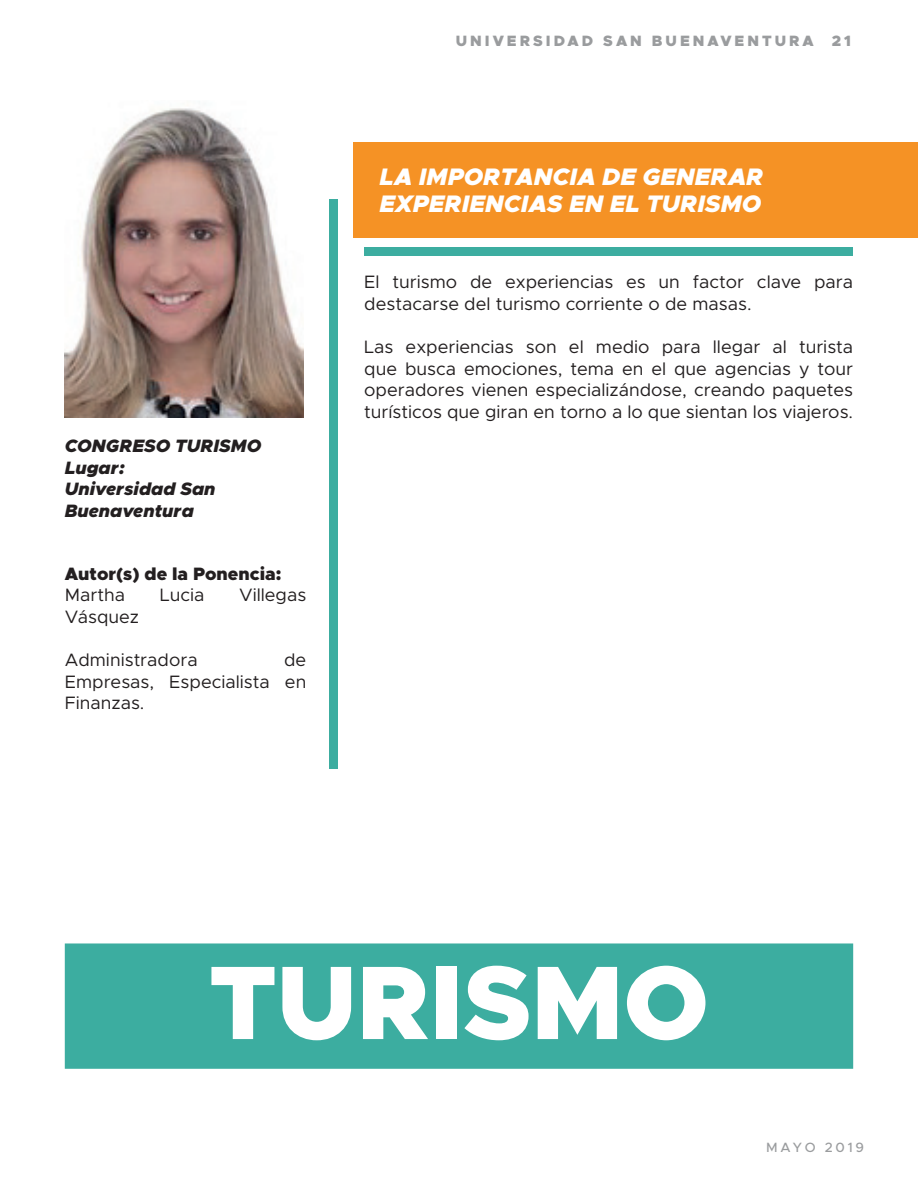
<style>
.page{position:relative;width:918px;height:1188px;background:#fff}
.page>*{position:absolute;margin:0;border:0;box-sizing:border-box;transform-origin:0 0}
.t1{font:900 105px "Metropolis";color:#fff}
.t2{font:italic 900 24px/27px "Metropolis";color:#fff}
.t3{font:18px/21.6px "Metropolis";color:#231f20;text-align:justify}
.t4{font:italic 900 18px/21.6px "Metropolis";color:#231f20}
.t5{font:900 18px "Metropolis";color:#231f20}
.t6{font:900 15px "Metropolis";letter-spacing:.2em;color:#9a9c9e}
.t7{font:500 13.5px "Metropolis";letter-spacing:.2em;color:#9a9c9e}
</style>
<div class="page">
<div style="left:364px;top:247px;width:488px;height:9px;background:#3cada0"></div>
<div style="left:329px;top:199px;width:9px;height:570px;background:#3cada0"></div>
<div style="left:65px;top:943px;width:788px;height:126px;background:#3cada0;border:2px solid #3cada0"></div>
<div style="left:353px;top:142px;width:565px;height:96px;background:#f59225"></div>
<img style="left:65px;top:108px;width:239px;height:309px">
<p class="t6" style="left:456px;top:32px;width:397px">UNIVERSIDAD SAN BUENAVENTURA 21</p>
<h2 class="t2" style="left:379px;top:164px;width:386px">LA IMPORTANCIA DE GENERAR<br>EXPERIENCIAS EN EL TURISMO</h2>
<p class="t4" style="left:65px;top:435px;width:198px">CONGRESO TURISMO<br>Lugar:<br>Universidad San<br>Buenaventura</p>
<p class="t5" style="left:65px;top:562px;width:218px">Autor(s) de la Ponencia:</p>
<p class="t3" style="left:65px;top:584px;width:62px">Martha</p>
<p class="t3" style="left:160px;top:584px;width:46px">Lucia</p>
<p class="t3" style="left:239px;top:584px;width:69px">Villegas</p>
<p class="t3" style="left:65px;top:606px;width:76px">Vásquez</p>
<p class="t3" style="left:65px;top:649px;width:134px">Administradora</p>
<p class="t3" style="left:65px;top:649px;width:243px;text-indent:219px">de Empresas, Especialista en Finanzas.</p>
<p class="t3" style="left:364px;top:271px;width:490px">El turismo de experiencias es un factor clave para destacarse del turismo corriente o de masas.</p>
<p class="t3" style="left:364px;top:336px;width:490px">Las experiencias son el medio para llegar al turista que busca emociones, tema en el que agencias y tour operadores vienen especializándose, creando paquetes turísticos que giran en torno a lo que sientan los viajeros.</p>
<h1 class="t1" style="left:209px;top:935px;width:501px">TURISMO</h1>
<p class="t7" style="left:766px;top:1139px;width:99px">MAYO 2019</p>
</div>
